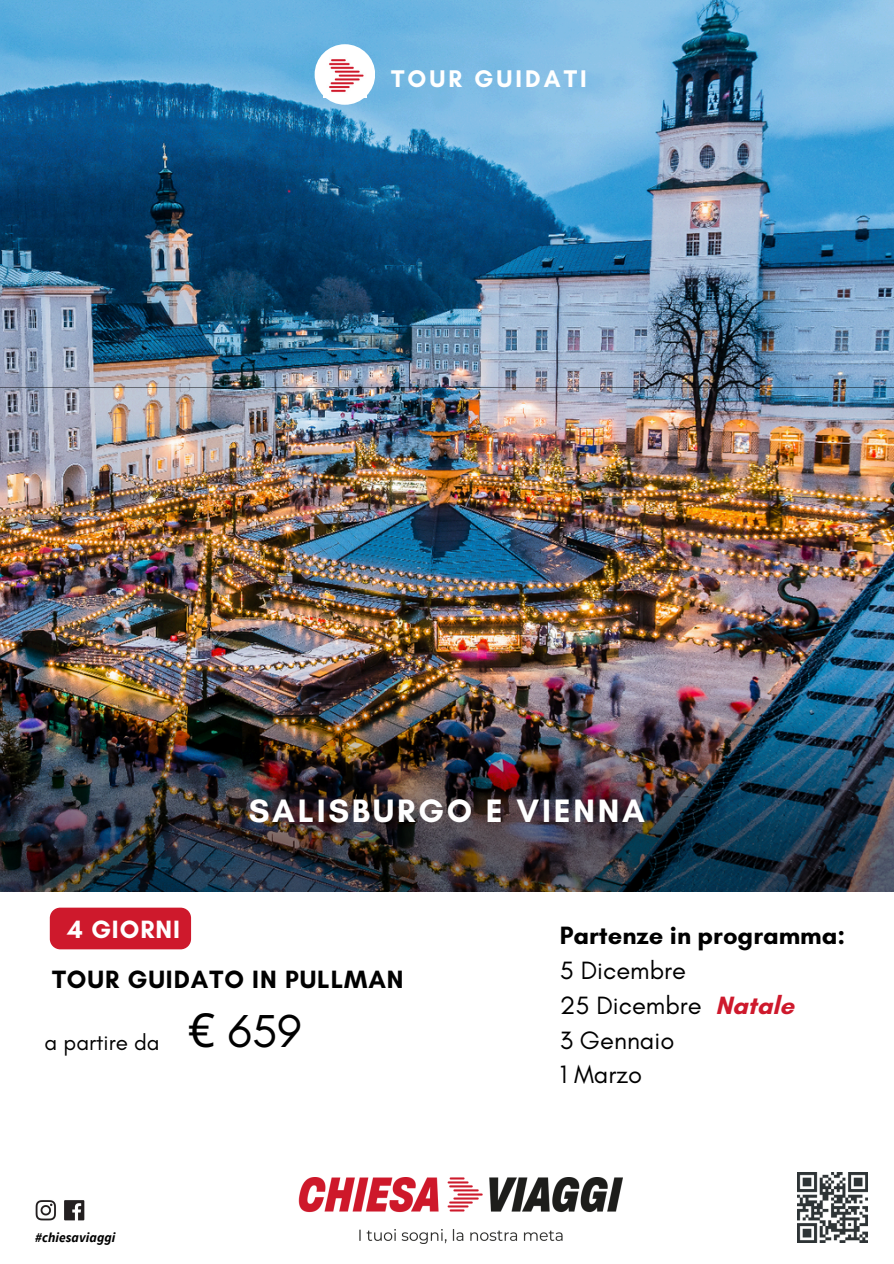
<style>
.page{position:relative;width:894px;height:1264px;background:#fff}
.page>*{position:absolute;margin:0;border:0;box-sizing:border-box;transform-origin:0 0}
.t1{font:46.95px "Glacial Indifference";color:#000}
.t2{font:700 33px "Glacial Indifference";letter-spacing:.085em;color:#fff}
.t3{font:25.5px/34.8px "Glacial Indifference";color:#000}
.t4{font:700 25.5px "Glacial Indifference";letter-spacing:.035em;color:#000}
.t5{font:700 25.5px "Glacial Indifference";letter-spacing:.035em;color:#fff}
.t6{font:700 24.6px "Glacial Indifference";letter-spacing:.125em;color:#fff}
.t7{font:22.5px "Glacial Indifference";color:#000}
.t8{font:italic 700 13.5px "Source Sans Pro";letter-spacing:.005em;color:#000}
.s1{font-family:"Noto Sans"}
.s2{font-weight:700}
.s3{font-weight:700;color:#ce192c}
</style>
<div class="page">
<img style="left:0;top:0;width:893px;height:387px">
<img style="left:0;top:387px;width:893px;height:504px">
<div style="left:314px;top:44px;width:61px;height:61px;background:#fff;border-radius:50%"></div>
<img style="left:329px;top:59px;width:35px;height:33px">
<img style="left:298px;top:1177px;width:324px;height:65px">
<img style="left:797px;top:1172px;width:70px;height:70px">
<img style="left:35px;top:1200px;width:50px;height:21px">
<div style="left:50px;top:907px;width:141px;height:42px;background:#ce192c"></div>
<h3 class="t6" style="left:391px;top:63px;width:197px">TOUR GUIDATI</h3>
<h3 class="t2" style="left:249px;top:790px;width:397px">SALISBURGO E VIENNA</h3>
<h5 class="t5" style="left:67px;top:913px;width:114px">4 GIORNI</h5>
<p class="t4" style="left:52px;top:964px;width:353px">TOUR GUIDATO IN PULLMAN</p>
<p class="t7" style="left:45px;top:1028px;width:117px">a partire da</p>
<p class="t1" style="left:188px;top:1002px;width:115px"><span class="s1">€</span> 659</p>
<h4 class="t8" style="left:35px;top:1228px;width:82px">#chiesaviaggi</h4>
<p class="t3" style="left:559px;top:917px;width:287px"><span class="s2">Partenze in programma:<br></span>5 Dicembre<br>25 Dicembre <span class="s3">Natale<br></span>3 Gennaio</p>
<p class="t3" style="left:559px;top:1057px;width:84px">1 Marzo</p>
</div>
